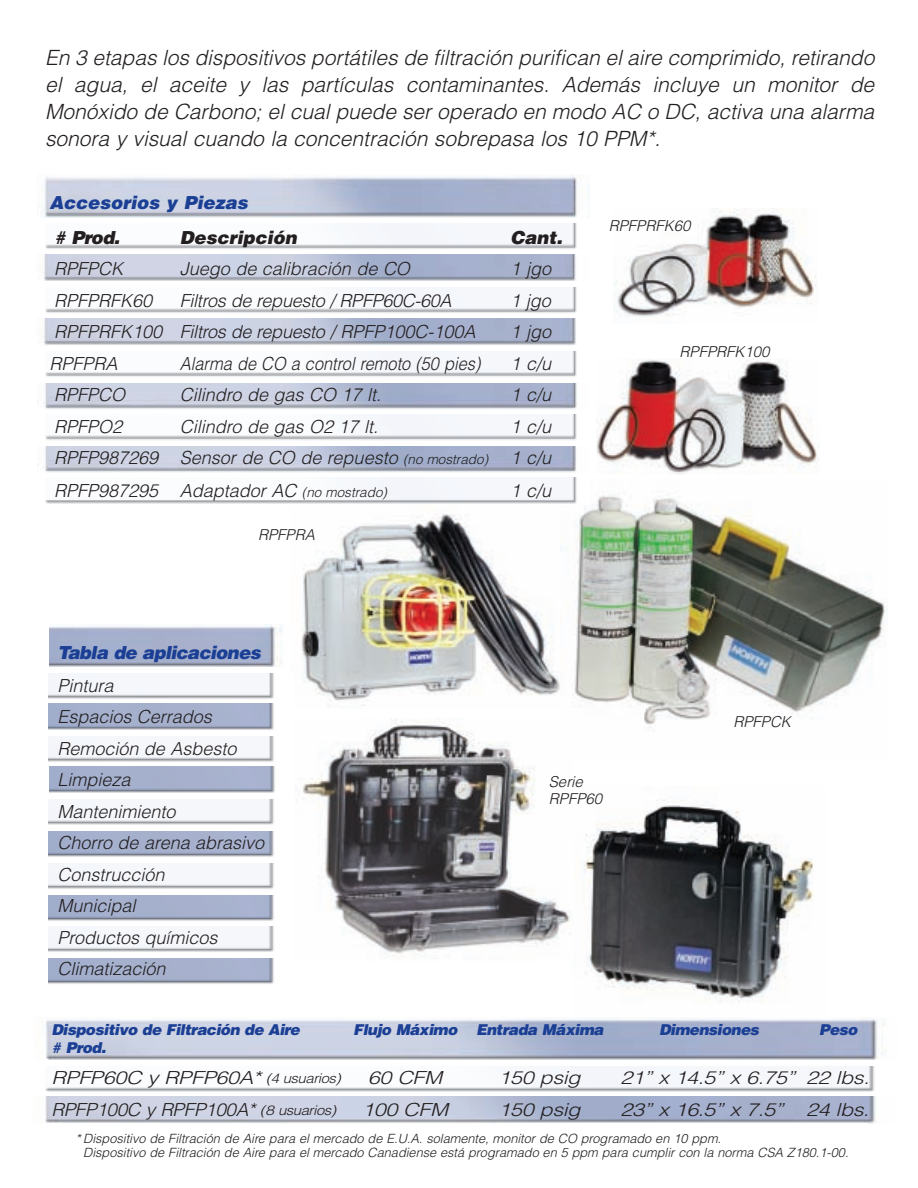
<style>
.page{position:relative;width:918px;height:1188px;background:#fff}
.page>*{position:absolute;margin:0;border:0;box-sizing:border-box;transform-origin:0 0}
.t1{font:italic 300 21px/27px "Helvetica";color:#231f20;text-align:justify}
.t2{font:italic 300 18px/31.5px "Helvetica";color:#231f20}
.t3{font:italic 300 18px "Helvetica";color:#231f20;scale:1.2 1}
.t4{font:italic 300 18px "Helvetica";color:#231f20;scale:.91 1}
.t5{font:italic 300 18px "Helvetica";color:#231f20;scale:1.05 1}
.t6{font:italic 900 18px "Helvetica";color:#231f20}
.t7{font:italic 900 18px "Helvetica";letter-spacing:-.035em;color:#1b3f94}
.t8{font:italic 900 18px "Helvetica";color:#1b3f94}
.t9{font:italic 900 15px "Helvetica";letter-spacing:-.035em;color:#1b3f94}
.t10{font:italic 300 15px/16.5px "Helvetica";color:#231f20}
.t11{font:italic 300 12.75px/13.5px "Helvetica";color:#231f20}
.s1{font-size:13.5px}
</style>
<div class="page">
<img style="left:301px;top:514px;width:259px;height:193px">
<img style="left:572px;top:494px;width:314px;height:237px">
<img style="left:41px;top:175px;width:536px;height:42px">
<img style="left:45px;top:224px;width:532px;height:25px">
<img style="left:43px;top:254px;width:533px;height:27px">
<img style="left:45px;top:288px;width:532px;height:25px">
<img style="left:43px;top:318px;width:533px;height:27px">
<img style="left:45px;top:352px;width:532px;height:25px">
<img style="left:37px;top:383px;width:540px;height:26px">
<img style="left:45px;top:415px;width:532px;height:25px">
<img style="left:37px;top:447px;width:539px;height:25px">
<img style="left:49px;top:624px;width:233px;height:43px">
<img style="left:48px;top:673px;width:226px;height:26px">
<img style="left:48px;top:704px;width:226px;height:26px">
<img style="left:48px;top:736px;width:226px;height:26px">
<img style="left:49px;top:766px;width:226px;height:27px">
<img style="left:48px;top:800px;width:226px;height:25px">
<img style="left:48px;top:832px;width:226px;height:25px">
<img style="left:48px;top:863px;width:226px;height:26px">
<img style="left:48px;top:895px;width:226px;height:26px">
<img style="left:48px;top:926px;width:226px;height:26px">
<img style="left:48px;top:958px;width:226px;height:26px">
<img style="left:45px;top:478px;width:545px;height:26px">
<img style="left:616px;top:208px;width:202px;height:109px">
<img style="left:584px;top:800px;width:229px;height:202px">
<img style="left:296px;top:718px;width:277px;height:241px">
<img style="left:46px;top:1018px;width:840px;height:42px">
<img style="left:45px;top:1066px;width:830px;height:26px">
<img style="left:45px;top:1097px;width:832px;height:27px">
<img style="left:597px;top:359px;width:220px;height:115px">
<p class="t1" style="left:45px;top:45px;width:831px">En 3 etapas los dispositivos portátiles de filtración purifican el aire comprimido, retirando el agua, el aceite y las partículas contaminantes. Además incluye un monitor de Monóxido de Carbono; el cual puede ser operado en modo AC o DC, activa una alarma sonora y visual cuando la concentración sobrepasa los 10 PPM*.</p>
<p class="t8" style="left:50px;top:193px;width:200px">Accesorios y Piezas</p>
<p class="t6" style="left:54px;top:227px;width:67px"># Prod.</p>
<p class="t6" style="left:180px;top:227px;width:119px">Descripción</p>
<p class="t6" style="left:511px;top:227px;width:54px">Cant.</p>
<p class="t2" style="left:54px;top:253px;width:71px">RPFPCK</p>
<p class="t2" style="left:180px;top:253px;width:232px">Juego de calibración de CO</p>
<p class="t2" style="left:511px;top:253px;width:42px">1 jgo</p>
<p class="t2" style="left:54px;top:285px;width:100px">RPFPRFK60</p>
<p class="t2" style="left:180px;top:285px;width:273px">Filtros de repuesto / RPFP60C-60A</p>
<p class="t2" style="left:510px;top:285px;width:42px">1 jgo</p>
<p class="t2" style="left:54px;top:316px;width:423px">RPFPRFK100 Filtros de repuesto / RPFP100C-100A</p>
<p class="t2" style="left:511px;top:316px;width:42px">1 jgo</p>
<p class="t2" style="left:50px;top:348px;width:70px">RPFPRA</p>
<p class="t4" style="left:180px;top:353px;width:332px">Alarma de CO a control remoto (50 pies)</p>
<p class="t2" style="left:511px;top:348px;width:42px">1 c/u</p>
<p class="t2" style="left:54px;top:379px;width:73px">RPFPCO</p>
<p class="t2" style="left:180px;top:379px;width:203px">Cilindro de gas CO 17 lt.</p>
<p class="t2" style="left:511px;top:379px;width:42px">1 c/u</p>
<p class="t2" style="left:54px;top:411px;width:70px">RPFPO2</p>
<p class="t2" style="left:180px;top:411px;width:200px">Cilindro de gas O2 17 lt.</p>
<p class="t2" style="left:54px;top:410px;width:498px;line-height:32.2px;text-align:justify;text-indent:456px">1 c/u RPFP987269 Sensor de CO de repuesto <span class="s1">(no mostrado)</span> 1 c/u RPFP987295 Adaptador AC <span class="s1">(no mostrado)</span></p>
<p class="t2" style="left:511px;top:475px;width:42px">1 c/u</p>
<p class="t10" style="left:258px;top:527px;width:58px">RPFPRA</p>
<p class="t10" style="left:609px;top:217px;width:83px">RPFPRFK60</p>
<p class="t10" style="left:680px;top:344px;width:92px">RPFPRFK100</p>
<p class="t7" style="left:57px;top:642px;width:205px">Tabla de aplicaciones</p>
<p class="t2" style="left:57px;top:670px;width:208px">Pintura<br>Espacios Cerrados<br>Remoción de Asbesto<br>Limpieza<br>Mantenimiento<br>Chorro de arena abrasivo<br>Construcción<br>Municipal<br>Productos químicos<br>Climatización</p>
<p class="t10" style="left:549px;top:774px;width:55px">Serie<br>RPFP60</p>
<p class="t10" style="left:733px;top:714px;width:59px">RPFPCK</p>
<p class="t9" style="left:51px;top:1021px;width:250px">Dispositivo de Filtración de Aire</p>
<p class="t9" style="left:353px;top:1021px;width:252px">Flujo Máximo Entrada Máxima</p>
<p class="t9" style="left:659px;top:1021px;width:102px">Dimensiones</p>
<p class="t9" style="left:819px;top:1021px;width:40px">Peso</p>
<p class="t9" style="left:51px;top:1039px;width:56px"># Prod.</p>
<p class="t3" style="left:51px;top:1067px;width:243px">RPFP60C y RPFP60A* <span class="s1">(4 usuarios)</span></p>
<p class="t3" style="left:368px;top:1067px;width:63px">60 CFM</p>
<p class="t3" style="left:498px;top:1067px;width:70px">150 psig</p>
<p class="t3" style="left:620px;top:1067px;width:209px">21” x 14.5” x 6.75” 22 lbs.</p>
<p class="t5" style="left:51px;top:1099px;width:273px">RPFP100C y RPFP100A* <span class="s1">(8 usuarios)</span></p>
<p class="t3" style="left:362px;top:1099px;width:73px">100 CFM</p>
<p class="t3" style="left:498px;top:1099px;width:70px">150 psig</p>
<p class="t3" style="left:620px;top:1099px;width:137px">23” x 16.5” x 7.5”</p>
<p class="t3" style="left:806px;top:1099px;width:54px">24 lbs.</p>
<p class="t11" style="left:83px;top:1132px;width:767px;text-indent:-7px">* Dispositivo de Filtración de Aire para el mercado de E.U.A. solamente, monitor de CO programado en 10 ppm.<br>Dispositivo de Filtración de Aire para el mercado Canadiense está programado en 5 ppm para cumplir con la norma CSA Z180.1-00.</p>
</div>
